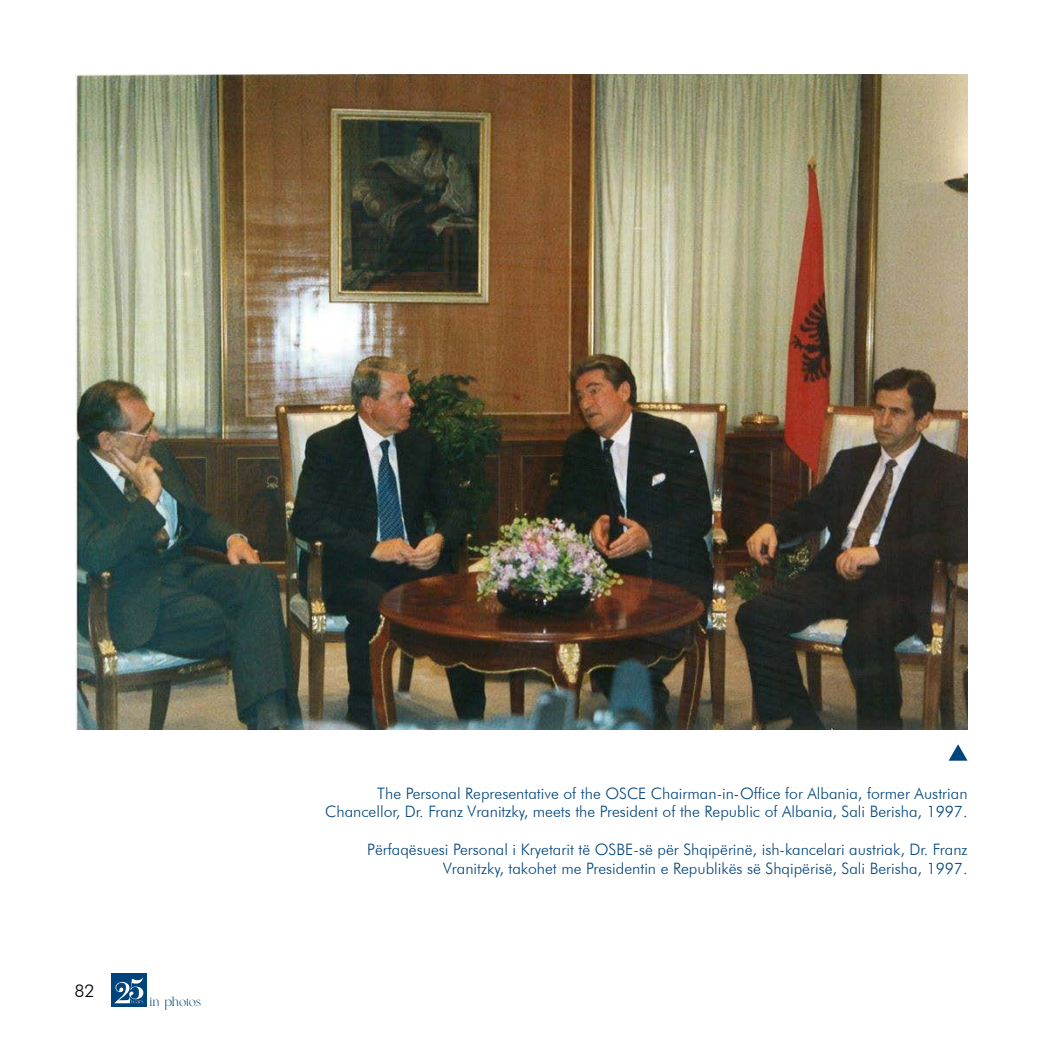
<style>
.page{position:relative;width:1042px;height:1042px;background:#fff}
.page>*{position:absolute;margin:0;border:0;box-sizing:border-box;transform-origin:0 0}
.t1{font:300 17.5px "Futura BT";color:#000}
.t2{font:300 15.75px/18.9px "Futura BT";color:#00447c;text-align:right}
.t3{font:100 12.42px "Roaster";letter-spacing:-.01em;color:#00447c}
</style>
<div class="page">
<div style="left:111px;top:973px;width:36px;height:34px;background:#00447c"></div>
<svg style="left:114px;top:977px;width:30px;height:26px"></svg>
<img style="left:76px;top:74px;width:891px;height:655px">
<svg style="left:948px;top:744px;width:19px;height:17px"></svg>
<p class="t1" style="left:74px;top:980px;width:22px">82</p>
<p class="t3" style="left:150px;top:993px;width:53px">in photos</p>
<p class="t2" style="left:325px;top:783px;width:644px">The Personal Representative of the OSCE Chairman-in-Office for Albania, former Austrian<br>Chancellor, Dr. Franz Vranitzky, meets the President of the Republic of Albania, Sali Berisha, 1997.</p>
<p class="t2" style="left:367px;top:840px;width:602px">Përfaqësuesi Personal i Kryetarit të OSBE-së për Shqipërinë, ish-kancelari austriak, Dr. Franz<br>Vranitzky, takohet me Presidentin e Republikës së Shqipërisë, Sali Berisha, 1997.</p>
</div>
